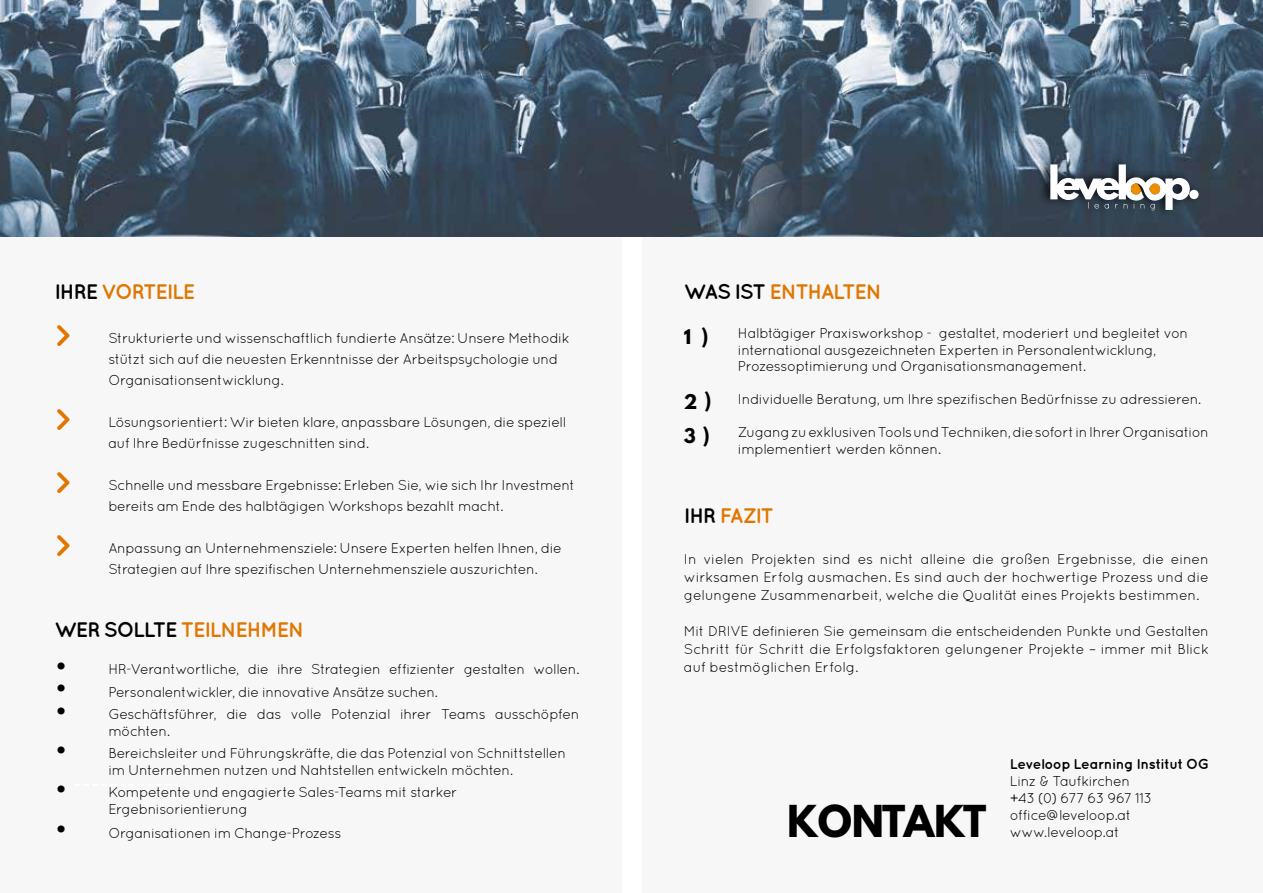
<style>
.page{position:relative;width:1263px;height:893px;background:#fff}
.page>*{position:absolute;margin:0;border:0;box-sizing:border-box;transform-origin:0 0}
.t1{font:700 39px "League Spartan";letter-spacing:-.05em;color:#000}
.t2{font:700 21px "Quicksand";letter-spacing:-.055em;color:#e07600}
.t3{font:700 18px "League Spartan";color:#000}
.t4{font:14.25px/16.5px "Quicksand";letter-spacing:-.035em;color:#000}
.t5{font:700 14.25px "Quicksand";letter-spacing:-.035em;color:#000}
.s1{color:#000}
.s2{font-weight:700;font-size:30px;color:#e07600}
.s3{font-size:28.5px}
.s4{font-family:"League Spartan";font-weight:700;font-size:18px}
</style>
<div class="page">
<div style="left:0;top:0;width:621px;height:893px;background:#f7f7f8"></div>
<div style="left:642px;top:0;width:621px;height:893px;background:#f7f7f8"></div>
<img style="left:0;top:0;width:702px;height:237px">
<img style="left:702px;top:0;width:561px;height:237px">
<div style="left:1038px;top:156px;width:164px;height:62px;background:#000;opacity:.75"></div>
<div style="left:1189px;top:190px;width:9px;height:9px;background:#fff;border-radius:50%"></div>
<svg style="left:1050px;top:164px;width:140px;height:46px"></svg>
<h2 class="t2" style="left:54px;top:279px;width:139px"><span class="s1">I HRE</span> VORTEILE</h2>
<p class="t4" style="left:108px;top:327px;width:463px;line-height:21px;text-indent:-54px"><span class="s2">&gt;</span> Strukturierte und wissenschaftlich fundierte Ansätze: Unsere Methodik stützt sich auf die neuesten Erkenntnisse der Arbeitspsychologie und<br>Organisationsentwicklung.</p>
<p class="t4" style="left:108px;top:411px;width:459px;line-height:21px;text-indent:-54px"><span class="s2">&gt;</span> Lösungsorientiert: Wir bieten klare, anpassbare Lösungen, die speziell auf Ihre Bedürfnisse zugeschnitten sind.</p>
<p class="t4" style="left:108px;top:474px;width:468px;line-height:21px;text-indent:-54px"><span class="s2">&gt;</span> Schnelle und messbare Ergebnisse: Erleben Sie, wie sich Ihr Investment bereits am Ende des halbtägigen Workshops bezahlt macht.</p>
<p class="t4" style="left:108px;top:537px;width:455px;line-height:21px;text-indent:-54px"><span class="s2">&gt;</span> Anpassung an Unternehmensziele: Unsere Experten helfen Ihnen, die<br>Strategien auf Ihre spezifischen Unternehmensziele auszurichten.</p>
<h2 class="t2" style="left:54px;top:617px;width:235px"><span class="s1">WER SOLLTE</span> TEILNEHMEN</h2>
<p class="t4" style="left:54px;top:661px;width:526px"><span class="s3">•</span> HR-Verantwortliche, die ihre Strategien effizienter gestalten wollen.</p>
<p class="t4" style="left:54px;top:684px;width:385px"><span class="s3">•</span> Personalentwickler, die innovative Ansätze suchen.</p>
<p class="t4" style="left:108px;top:706px;width:472px;text-indent:-54px"><span class="s3">•</span> Geschäftsführer, die das volle Potenzial ihrer Teams ausschöpfen möchten.</p>
<p class="t4" style="left:54px;top:745px;width:513px;text-align:center"><span class="s3">•</span> Bereichsleiter und Führungskräfte, die das Potenzial von Schnittstellen im Unternehmen nutzen und Nahtstellen entwickeln möchten.</p>
<p class="t4" style="left:108px;top:784px;width:351px;text-indent:-54px"><span class="s3">•</span> Kompetente und engagierte Sales-Teams mit starker<br>Ergebnisorientierung</p>
<p class="t4" style="left:54px;top:825px;width:289px"><span class="s3">•</span> Organisationen im Change-Prozess</p>
<h2 class="t2" style="left:684px;top:279px;width:183px"><span class="s1">WAS IST</span> ENTHALTEN</h2>
<p class="t3" style="left:684px;top:322px;width:26px">1 )</p>
<p class="t4" style="left:738px;top:325px;width:452px">Halbtägiger Praxisworkshop - gestaltet, moderiert und begleitet von international ausgezeichneten Experten in Personalentwicklung,<br>Prozessoptimierung und Organisationsmanagement.</p>
<p class="t4" style="left:684px;top:391px;width:519px"><span class="s4">2 )</span> Individuelle Beratung, um Ihre spezifischen Bedürfnisse zu adressieren.</p>
<p class="t3" style="left:684px;top:421px;width:27px">3 )</p>
<p class="t4" style="left:738px;top:424px;width:472px">Zugang zu exklusiven Tools und Techniken, die sofort in Ihrer Organisation implementiert werden können.</p>
<h2 class="t2" style="left:684px;top:503px;width:92px"><span class="s1">IHR</span> FAZIT</h2>
<p class="t4" style="left:684px;top:550px;width:526px;line-height:18px;text-align:justify">In vielen Projekten sind es nicht alleine die großen Ergebnisse, die einen wirksamen Erfolg ausmachen. Es sind auch der hochwertige Prozess und die gelungene Zusammenarbeit, welche die Qualität eines Projekts bestimmen.</p>
<p class="t4" style="left:684px;top:622px;width:526px;line-height:18px;text-align:justify">Mit DRIVE definieren Sie gemeinsam die entscheidenden Punkte und Gestalten Schritt für Schritt die Erfolgsfaktoren gelungener Projekte – immer mit Blick auf bestmöglichen Erfolg.</p>
<h1 class="t1" style="left:787px;top:791px;width:201px">KONTAKT</h1>
<p class="t5" style="left:1010px;top:755px;width:188px">LEVELOOP LEARNING I NSTITUT OG</p>
<p class="t4" style="left:1010px;top:772px;width:144px;line-height:17.1px">Linz &amp; Taufkirchen +43 (0) 677 63 967 113 office@leveloop.at www.leveloop.at</p>
</div>
